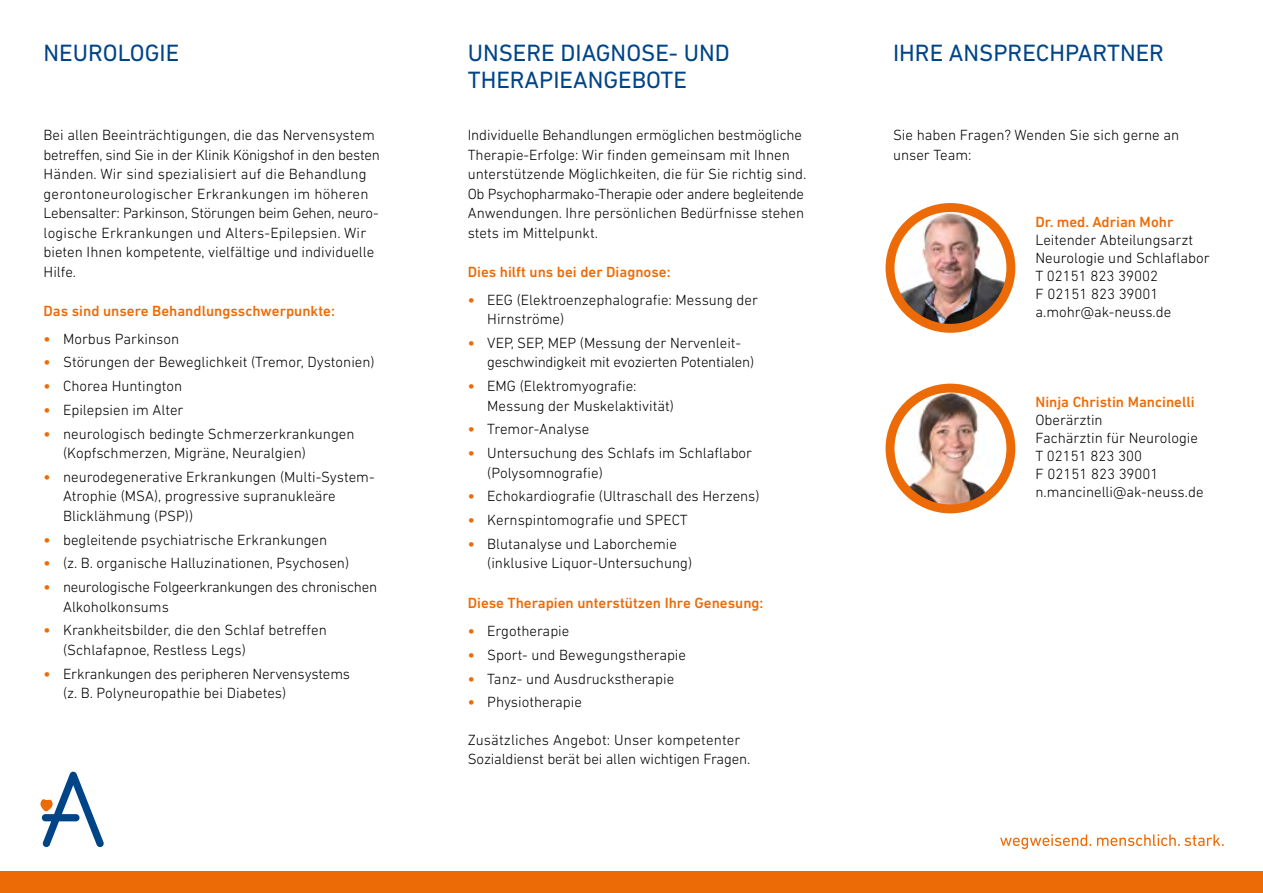
<style>
.page{position:relative;width:1263px;height:893px;background:#fff}
.page>*{position:absolute;margin:0;border:0;box-sizing:border-box;transform-origin:0 0}
.Überschrift{font:24px "DIN Next LT Pro";color:#048}
.Text{font:300 15px/19.5px "DIN Next LT Pro";color:#000}
.Text-2{font:500 15px "DIN Next LT Pro";color:#ed6b06}
.Überschrift_2{font:500 15px "DIN Next LT Pro";color:#ed6b06}
.s1{font-weight:700;color:#ed6b06}
</style>
<div class="page">
<div style="left:0;top:872px;width:1263px;height:21px;background:#ed6b06"></div>
<svg style="left:40px;top:772px;width:64px;height:76px"></svg>
<svg style="left:1000px;top:834px;width:223px;height:15px"></svg>
<img style="left:895px;top:207px;width:113px;height:121px">
<div style="left:885px;top:203px;width:130px;height:130px;border:9px solid #ed6b06;border-radius:50%"></div>
<img style="left:893px;top:389px;width:118px;height:120px">
<div style="left:885px;top:384px;width:130px;height:129px;border:9px solid #ed6b06;border-radius:50%"></div>
<p class="Überschrift" style="left:44px;top:39px;width:137px">NEUROLOGIE</p>
<p class="Überschrift" style="left:468px;top:39px;width:263px">UNSERE DIAGNOSE- UND</p>
<p class="Überschrift" style="left:468px;top:66px;width:221px">THERAPIEANGEBOTE</p>
<p class="Text" style="left:44px;top:125px;width:338px">Bei allen Beeinträchtigungen, die das Nervensystem betreffen, sind Sie in der Klinik Königshof in den besten Händen. Wir sind spezialisiert auf die Behandlung gerontoneurologischer Erkrankungen im höheren Lebensalter: Parkinson, Störungen beim Gehen, neuro&shy;logische Erkrankungen und Alters-Epilepsien. Wir bieten Ihnen kompetente, vielfältige und individuelle Hilfe.</p>
<p class="Text-2" style="left:44px;top:302px;width:293px">Das sind unsere Behandlungsschwerpunkte:</p>
<p class="Text" style="left:44px;top:329px;width:137px"><span class="s1">•</span> Morbus Parkinson</p>
<p class="Text" style="left:44px;top:352px;width:333px"><span class="s1">•</span> Störungen der Beweglichkeit (Tremor, Dystonien)</p>
<p class="Text" style="left:44px;top:376px;width:140px"><span class="s1">•</span> Chorea Huntington</p>
<p class="Text" style="left:44px;top:400px;width:141px"><span class="s1">•</span> Epilepsien im Alter</p>
<p class="Text" style="left:63px;top:424px;width:293px;text-indent:-19px"><span class="s1">•</span> neurologisch bedingte Schmerzerkrankungen (Kopfschmerzen, Migräne, Neuralgien)</p>
<p class="Text" style="left:63px;top:467px;width:313px;text-indent:-19px"><span class="s1">•</span> neurodegenerative Erkrankungen (Multi-System-<br>Atrophie (MSA), progressive supranukleäre<br>Blicklähmung (PSP))</p>
<p class="Text" style="left:44px;top:530px;width:285px"><span class="s1">•</span> begleitende psychiatrische Erkrankungen</p>
<p class="Text" style="left:44px;top:553px;width:307px"><span class="s1">•</span> (z. B. organische Halluzinationen, Psychosen)</p>
<p class="Text" style="left:63px;top:577px;width:316px;text-indent:-19px"><span class="s1">•</span> neurologische Folgeerkrankungen des chronischen<br>Alkoholkonsums</p>
<p class="Text" style="left:63px;top:620px;width:265px;text-indent:-19px"><span class="s1">•</span> Krankheitsbilder, die den Schlaf betreffen (Schlafapnoe, Restless Legs)</p>
<p class="Text" style="left:63px;top:664px;width:289px;text-indent:-19px"><span class="s1">•</span> Erkrankungen des peripheren Nervensystems (z. B. Polyneuropathie bei Diabetes)</p>
<p class="Text" style="left:468px;top:125px;width:340px">Individuelle Behandlungen ermöglichen bestmögliche Therapie-Erfolge: Wir finden gemeinsam mit Ihnen unterstützende Möglichkeiten, die für Sie richtig sind.<br>Ob Psychopharmako-Therapie oder andere begleitende Anwendungen. Ihre persönlichen Bedürfnisse stehen stets im Mittelpunkt.</p>
<p class="Überschrift_2" style="left:468px;top:263px;width:204px">Dies hilft uns bei der Diagnose:</p>
<p class="Text" style="left:487px;top:290px;width:272px;text-indent:-19px"><span class="s1">•</span> EEG (Elektroenzephalografie: Messung der<br>Hirnströme)</p>
<p class="Text" style="left:487px;top:333px;width:268px;text-indent:-19px"><span class="s1">•</span> VEP, SEP, MEP (Messung der Nervenleit&shy;geschwindigkeit mit evozierten Potentialen)</p>
<p class="Text" style="left:487px;top:376px;width:188px;text-indent:-19px"><span class="s1">•</span> EMG (Elektromyografie:<br>Messung der Muskelaktivität)</p>
<p class="Text" style="left:468px;top:419px;width:123px"><span class="s1">•</span> Tremor-Analyse</p>
<p class="Text" style="left:487px;top:443px;width:266px;text-indent:-19px"><span class="s1">•</span> Untersuchung des Schlafs im Schlaflabor (Polysomnografie)</p>
<p class="Text" style="left:468px;top:486px;width:293px"><span class="s1">•</span> Echokardiografie (Ultraschall des Herzens)</p>
<p class="Text" style="left:468px;top:510px;width:221px"><span class="s1">•</span> Kernspintomografie und SPECT</p>
<p class="Text" style="left:487px;top:534px;width:206px;text-indent:-19px"><span class="s1">•</span> Blutanalyse und Laborchemie (inklusive Liquor-Untersuchung)</p>
<p class="Überschrift_2" style="left:468px;top:594px;width:297px">Diese Therapien unterstützen Ihre Genesung:</p>
<p class="Text" style="left:468px;top:621px;width:103px"><span class="s1">•</span> Ergotherapie</p>
<p class="Text" style="left:468px;top:645px;width:220px"><span class="s1">•</span> Sport- und Bewegungstherapie</p>
<p class="Text" style="left:468px;top:669px;width:208px"><span class="s1">•</span> Tanz- und Ausdruckstherapie</p>
<p class="Text" style="left:468px;top:692px;width:116px"><span class="s1">•</span> Physiotherapie</p>
<p class="Text" style="left:468px;top:730px;width:284px">Zusätzliches Angebot: Unser kompetenter<br>Sozialdienst berät bei allen wichtigen Fragen.</p>
<p class="Überschrift" style="left:893px;top:39px;width:272px">IHRE ANSPRECHPARTNER</p>
<p class="Text" style="left:893px;top:125px;width:288px">Sie haben Fragen? Wenden Sie sich gerne an unser Team:</p>
<p class="Text-2" style="left:1035px;top:213px;width:139px">Dr. med. Adrian Mohr</p>
<p class="Text" style="left:1035px;top:230px;width:159px">Leitender Abteilungsarzt</p>
<p class="Text" style="left:1035px;top:248px;width:176px">Neurologie und Schlaflabor</p>
<p class="Text" style="left:1035px;top:266px;width:124px">T 02151 823 39002</p>
<p class="Text" style="left:1035px;top:284px;width:125px">F 02151 823 39001</p>
<p class="Text" style="left:1035px;top:302px;width:137px">a.mohr@ak-neuss.de</p>
<p class="Text-2" style="left:1035px;top:393px;width:161px">Ninja Christin Mancinelli</p>
<p class="Text" style="left:1035px;top:410px;width:69px">Oberärztin</p>
<p class="Text" style="left:1035px;top:428px;width:164px">Fachärztin für Neurologie</p>
<p class="Text" style="left:1035px;top:446px;width:108px">T 02151 823 300</p>
<p class="Text" style="left:1035px;top:464px;width:125px">F 02151 823 39001</p>
<p class="Text" style="left:1035px;top:482px;width:170px">n.mancinelli@ak-neuss.de</p>
</div>
